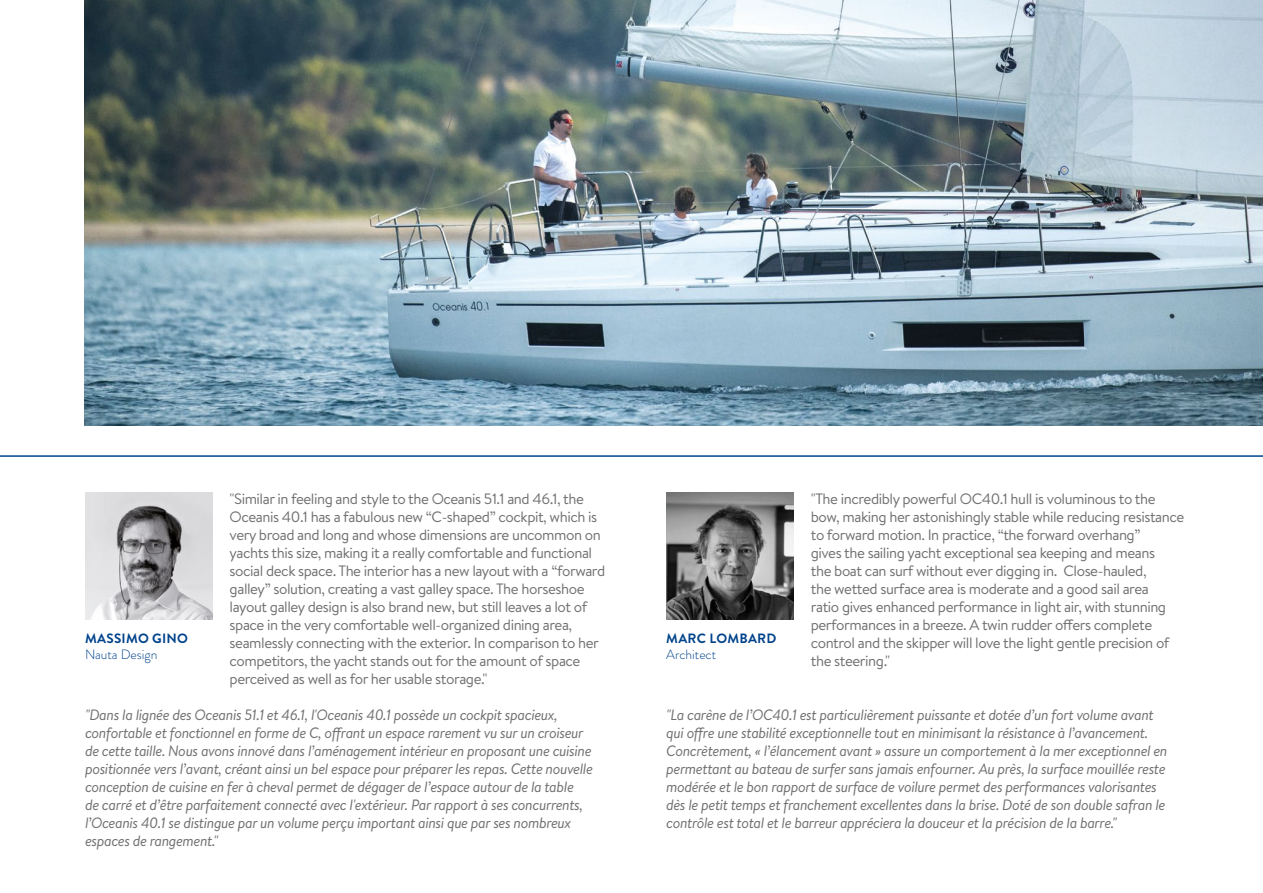
<style>
.page{position:relative;width:1263px;height:893px;background:#fff}
.page>*{position:absolute;margin:0;border:0;box-sizing:border-box;transform-origin:0 0}
.t1{font:italic 15px/18px "Brandon Text";letter-spacing:-.03em;color:#706f6f}
.t2{font:15px/18px "Brandon Text";letter-spacing:-.03em;color:#706f6f}
.t3{font:700 13.5px "Brandon Grotesque";letter-spacing:.02em;color:#00438b}
.t4{font:300 13.5px "Brandon Grotesque";color:#00438b}
</style>
<div class="page">
<img style="left:85px;top:492px;width:128px;height:128px">
<img style="left:666px;top:492px;width:128px;height:128px">
<img style="left:85px;top:0;width:1178px;height:425px">
<hr style="left:0;top:455px;width:1263px;height:2px;background:#00438b">
<p class="t3" style="left:85px;top:629px;width:104px">MASSIMO GINO</p>
<p class="t4" style="left:85px;top:645px;width:74px">Nauta Design</p>
<p class="t2" style="left:230px;top:489px;width:377px">"Similar in feeling and style to the Oceanis 51.1 and 46.1, the Oceanis 40.1 has a fabulous new “C-shaped” cockpit, which is very broad and long and whose dimensions are uncommon on yachts this size, making it a really comfortable and functional social deck space. The interior has a new layout with a “forward galley” solution, creating a vast galley space. The horseshoe layout galley design is also brand new, but still leaves a lot of space in the very comfortable well-organized dining area, seamlessly connecting with the exterior. In comparison to her competitors, the yacht stands out for the amount of space perceived as well as for her usable storage."</p>
<p class="t2" style="left:811px;top:489px;width:375px">"The incredibly powerful OC40.1 hull is voluminous to the bow, making her astonishingly stable while reducing resistance to forward motion. In practice, “the forward overhang”<br>gives the sailing yacht exceptional sea keeping and means<br>the boat can surf without ever digging in. Close-hauled,<br>the wetted surface area is moderate and a good sail area<br>ratio gives enhanced performance in light air, with stunning performances in a breeze. A twin rudder offers complete control and the skipper will love the light gentle precision of the steering."</p>
<p class="t3" style="left:666px;top:629px;width:112px">MARC LOMBARD</p>
<p class="t4" style="left:666px;top:645px;width:52px">Architect</p>
<p class="t1" style="left:85px;top:705px;width:509px">"Dans la lignée des Oceanis 51.1 et 46.1, l'Oceanis 40.1 possède un cockpit spacieux, confortable et fonctionnel en forme de C, offrant un espace rarement vu sur un croiseur de cette taille. Nous avons innové dans l’aménagement intérieur en proposant une cuisine positionnée vers l’avant, créant ainsi un bel espace pour préparer les repas. Cette nouvelle conception de cuisine en fer à cheval permet de dégager de l’espace autour de la table<br>de carré et d’être parfaitement connecté avec l'extérieur. Par rapport à ses concurrents, l’Oceanis 40.1 se distingue par un volume perçu important ainsi que par ses nombreux espaces de rangement."</p>
<p class="t1" style="left:666px;top:705px;width:503px">"La carène de l’OC40.1 est particulièrement puissante et dotée d’un fort volume avant qui offre une stabilité exceptionnelle tout en minimisant la résistance à l’avancement.<br>Concrètement, « l’élancement avant » assure un comportement à la mer exceptionnel en permettant au bateau de surfer sans jamais enfourner. Au près, la surface mouillée reste modérée et le bon rapport de surface de voilure permet des performances valorisantes dès le petit temps et franchement excellentes dans la brise. Doté de son double safran le contrôle est total et le barreur appréciera la douceur et la précision de la barre."</p>
</div>
